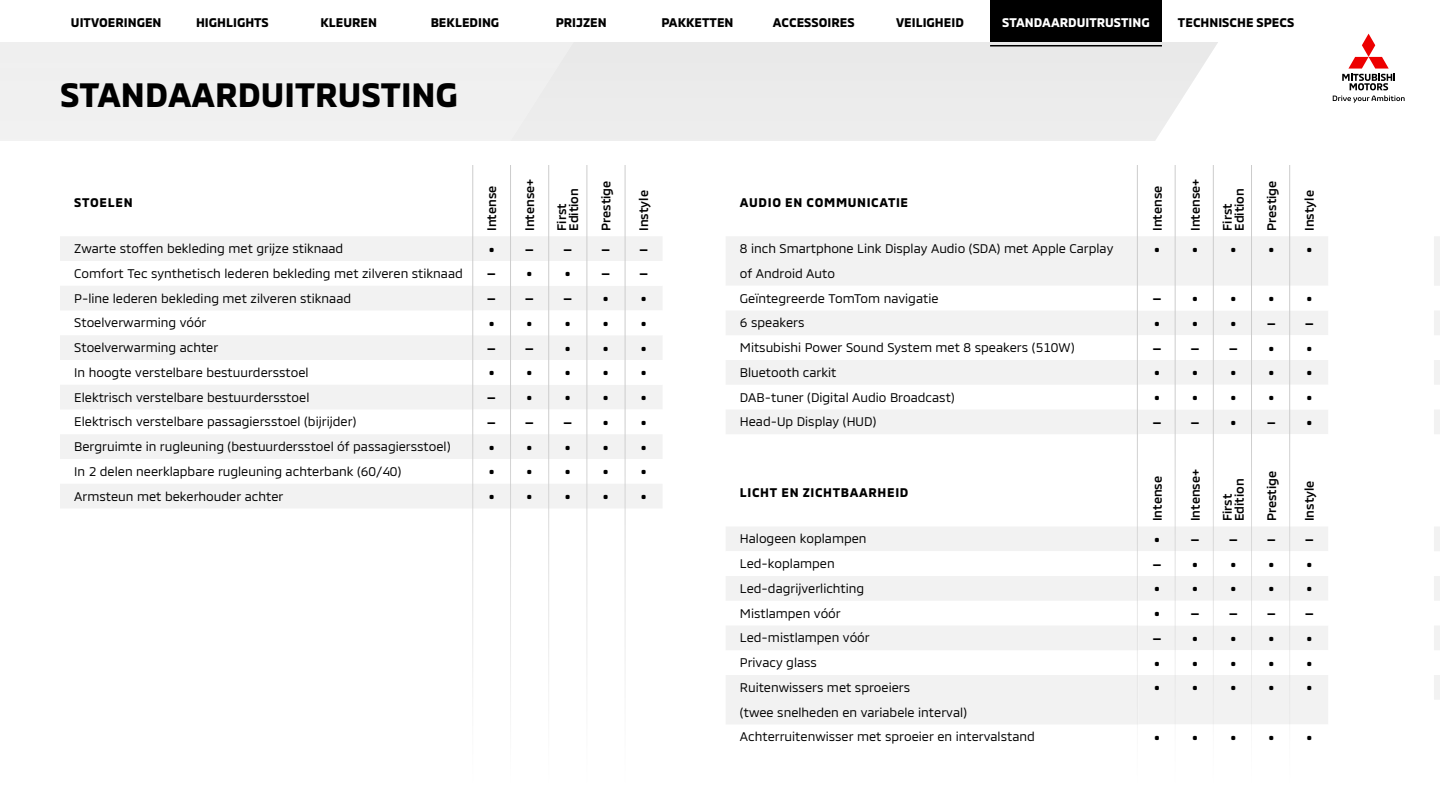
<style>
.page{position:relative;width:1440px;height:810px;background:#fff}
.page>*{position:absolute;margin:0;border:0;box-sizing:border-box;transform-origin:0 0}
.t1{font:700 34.42px "MMCOFFICE";color:#000}
.t2{font:22.5px "MMCOFFICE";color:#000}
.t3{font:12.75px/24.8px "MMCOFFICE";color:#000}
.t4{font:500 12.75px/12px "MMC";color:#000}
.t5{font:700 12.75px "MMCOFFICE";color:#000}
.t6{font:700 12.75px "MMCOFFICE";letter-spacing:.05em;color:#000}
.t7{font:700 12.75px "MMCOFFICE";color:#fff}
.s1{font-size:22.5px}
</style>
<div class="page">
<div style="left:601px;top:41px;width:617px;height:100px;background:#ebebeb"></div>
<div style="left:0;top:42px;width:601px;height:99px;background:#f0f0f0"></div>
<svg style="left:1333px;top:34px;width:72px;height:69px"></svg>
<div style="left:990px;top:0;width:172px;height:41px;background:#000"></div>
<hr style="left:990px;top:45px;width:172px;height:1px;background:#000">
<svg style="left:1434px;top:237px;width:6px;height:462px"></svg>
<div style="left:60px;top:236px;width:602px;height:25px;background:#f2f2f2"></div>
<svg style="left:60px;top:286px;width:602px;height:222px;fill:#f2f2f2"></svg>
<div style="left:726px;top:236px;width:602px;height:50px;background:#f2f2f2"></div>
<svg style="left:1138px;top:286px;width:190px;height:438px"></svg>
<svg style="left:726px;top:310px;width:411px;height:414px"></svg>
<hr style="left:472px;top:165px;width:1px;height:618px;background:#ccc">
<hr style="left:548px;top:165px;width:1px;height:618px;background:#ccc">
<hr style="left:625px;top:165px;width:1px;height:618px;background:#ccc">
<hr style="left:510px;top:165px;width:1px;height:618px;background:#ccc">
<hr style="left:587px;top:165px;width:1px;height:618px;background:#ccc">
<hr style="left:1137px;top:165px;width:1px;height:618px;background:#ccc">
<hr style="left:1213px;top:165px;width:1px;height:618px;background:#ccc">
<hr style="left:1289px;top:165px;width:1px;height:618px;background:#ccc">
<hr style="left:1175px;top:165px;width:1px;height:618px;background:#ccc">
<hr style="left:1251px;top:165px;width:1px;height:618px;background:#ccc">
<p class="t5" style="left:71px;top:12px;width:92px">UITVOERINGEN</p>
<p class="t5" style="left:196px;top:12px;width:74px">HIGHLIGHTS</p>
<p class="t5" style="left:320px;top:12px;width:58px">KLEUREN</p>
<p class="t5" style="left:431px;top:12px;width:70px">BEKLEDING</p>
<p class="t5" style="left:556px;top:12px;width:52px">PRIJZEN</p>
<p class="t5" style="left:661px;top:12px;width:74px">PAKKETTEN</p>
<p class="t5" style="left:773px;top:12px;width:83px">ACCESSOIRES</p>
<p class="t5" style="left:896px;top:12px;width:69px">VEILIGHEID</p>
<p class="t7" style="left:1002px;top:12px;width:149px">STANDAARDUITRUSTING</p>
<p class="t5" style="left:1178px;top:12px;width:118px">TECHNISCHE SPECS</p>
<h1 class="t1" style="left:60px;top:68px;width:400px">STANDAARDUITRUSTING</h1>
<p class="t6" style="left:74px;top:193px;width:60px">STOELEN</p>
<p class="t4" style="left:484px;top:231px;width:47px;rotate:-90deg">Intense</p>
<p class="t4" style="left:522px;top:231px;width:54px;rotate:-90deg">Intense+</p>
<p class="t4" style="left:554px;top:231px;width:44px;rotate:-90deg">First<br>Edition</p>
<p class="t4" style="left:598px;top:231px;width:52px;rotate:-90deg">Prestige</p>
<p class="t4" style="left:636px;top:231px;width:42px;rotate:-90deg">Instyle</p>
<p class="t3" style="left:74px;top:235px;width:271px">Zwarte stoffen bekleding met grijze stiknaad</p>
<h2 class="t2" style="left:488px;top:231px;width:162px">•----</h2>
<p class="t3" style="left:74px;top:260px;width:424px">Comfort Tec synthetisch lederen bekleding met zilveren stiknaad <span class="s1">-</span></p>
<h2 class="t2" style="left:526px;top:255px;width:46px">• •</h2>
<h2 class="t2" style="left:600px;top:255px;width:51px">- -</h2>
<p class="t3" style="left:74px;top:284px;width:278px">P-line lederen bekleding met zilveren stiknaad</p>
<h2 class="t2" style="left:486px;top:280px;width:89px">---</h2>
<h2 class="t2" style="left:603px;top:280px;width:46px">• •</h2>
<p class="t3" style="left:74px;top:309px;width:134px">Stoelverwarming vóór</p>
<h2 class="t2" style="left:488px;top:305px;width:46px">• •</h2>
<h2 class="t2" style="left:564px;top:305px;width:46px">• •</h2>
<h2 class="t2" style="left:640px;top:305px;width:8px">•</h2>
<p class="t3" style="left:74px;top:334px;width:146px">Stoelverwarming achter</p>
<h2 class="t2" style="left:486px;top:330px;width:51px">- -</h2>
<h2 class="t2" style="left:564px;top:330px;width:46px">• •</h2>
<h2 class="t2" style="left:640px;top:330px;width:8px">•</h2>
<p class="t3" style="left:74px;top:359px;width:236px">In hoogte verstelbare bestuurdersstoel</p>
<h2 class="t2" style="left:488px;top:354px;width:46px">• •</h2>
<h2 class="t2" style="left:564px;top:354px;width:46px">• •</h2>
<h2 class="t2" style="left:640px;top:354px;width:8px">•</h2>
<p class="t3" style="left:74px;top:383px;width:237px">Elektrisch verstelbare bestuurdersstoel</p>
<h2 class="t2" style="left:486px;top:379px;width:48px">- •</h2>
<h2 class="t2" style="left:564px;top:379px;width:46px">• •</h2>
<h2 class="t2" style="left:640px;top:379px;width:8px">•</h2>
<p class="t3" style="left:74px;top:408px;width:284px">Elektrisch verstelbare passagiersstoel (bijrijder)</p>
<h2 class="t2" style="left:486px;top:404px;width:89px">---</h2>
<h2 class="t2" style="left:603px;top:404px;width:46px">• •</h2>
<p class="t3" style="left:74px;top:433px;width:378px">Bergruimte in rugleuning (bestuurdersstoel óf passagiersstoel)</p>
<h2 class="t2" style="left:488px;top:429px;width:46px">• •</h2>
<h2 class="t2" style="left:564px;top:429px;width:46px">• •</h2>
<h2 class="t2" style="left:640px;top:429px;width:8px">•</h2>
<p class="t3" style="left:74px;top:458px;width:329px">In 2 delen neerklapbare rugleuning achterbank (60/40)</p>
<h2 class="t2" style="left:488px;top:453px;width:46px">• •</h2>
<h2 class="t2" style="left:564px;top:453px;width:46px">• •</h2>
<h2 class="t2" style="left:640px;top:453px;width:8px">•</h2>
<p class="t3" style="left:74px;top:482px;width:211px">Armsteun met bekerhouder achter</p>
<h2 class="t2" style="left:488px;top:478px;width:46px">• •</h2>
<h2 class="t2" style="left:564px;top:478px;width:46px">• •</h2>
<h2 class="t2" style="left:640px;top:478px;width:8px">•</h2>
<p class="t6" style="left:740px;top:193px;width:170px">AUDIO EN COMMUNICATIE</p>
<p class="t4" style="left:1150px;top:231px;width:47px;rotate:-90deg">Intense</p>
<p class="t4" style="left:1188px;top:231px;width:54px;rotate:-90deg">Intense+</p>
<p class="t4" style="left:1220px;top:231px;width:44px;rotate:-90deg">First<br>Edition</p>
<p class="t4" style="left:1264px;top:231px;width:52px;rotate:-90deg">Prestige</p>
<p class="t4" style="left:1302px;top:231px;width:42px;rotate:-90deg">Instyle</p>
<p class="t3" style="left:740px;top:235px;width:375px">8 inch Smartphone Link Display Audio (SDA) met Apple Carplay</p>
<h2 class="t2" style="left:1154px;top:231px;width:46px">• •</h2>
<h2 class="t2" style="left:1230px;top:231px;width:46px">• •</h2>
<h2 class="t2" style="left:1306px;top:231px;width:8px">•</h2>
<p class="t3" style="left:740px;top:260px;width:200px">of Android Auto<br>Geïntegreerde TomTom navigatie</p>
<h2 class="t2" style="left:1152px;top:280px;width:48px">- •</h2>
<h2 class="t2" style="left:1230px;top:280px;width:46px">• •</h2>
<h2 class="t2" style="left:1306px;top:280px;width:8px">•</h2>
<p class="t3" style="left:740px;top:309px;width:66px">6 speakers</p>
<h2 class="t2" style="left:1154px;top:305px;width:46px">• •</h2>
<h2 class="t2" style="left:1230px;top:305px;width:86px">•--</h2>
<p class="t3" style="left:740px;top:334px;width:336px">Mitsubishi Power Sound System met 8 speakers (510W)</p>
<h2 class="t2" style="left:1152px;top:330px;width:89px">---</h2>
<h2 class="t2" style="left:1268px;top:330px;width:46px">• •</h2>
<p class="t3" style="left:740px;top:359px;width:98px">Bluetooth carkit</p>
<h2 class="t2" style="left:1154px;top:354px;width:46px">• •</h2>
<h2 class="t2" style="left:1230px;top:354px;width:46px">• •</h2>
<h2 class="t2" style="left:1306px;top:354px;width:8px">•</h2>
<p class="t3" style="left:740px;top:383px;width:216px">DAB-tuner (Digital Audio Broadcast)</p>
<h2 class="t2" style="left:1154px;top:379px;width:46px">• •</h2>
<h2 class="t2" style="left:1230px;top:379px;width:46px">• •</h2>
<h2 class="t2" style="left:1306px;top:379px;width:8px">•</h2>
<p class="t3" style="left:740px;top:408px;width:138px">Head-Up Display (HUD)</p>
<h2 class="t2" style="left:1152px;top:404px;width:51px">- -</h2>
<h2 class="t2" style="left:1230px;top:404px;width:48px">• -</h2>
<h2 class="t2" style="left:1306px;top:404px;width:8px">•</h2>
<p class="t6" style="left:740px;top:483px;width:170px">LICHT EN ZICHTBAARHEID</p>
<p class="t4" style="left:1150px;top:521px;width:47px;rotate:-90deg">Intense</p>
<p class="t4" style="left:1188px;top:521px;width:54px;rotate:-90deg">Intense+</p>
<p class="t4" style="left:1220px;top:521px;width:44px;rotate:-90deg">First<br>Edition</p>
<p class="t4" style="left:1264px;top:521px;width:52px;rotate:-90deg">Prestige</p>
<p class="t4" style="left:1302px;top:521px;width:42px;rotate:-90deg">Instyle</p>
<p class="t3" style="left:740px;top:525px;width:128px">Halogeen koplampen</p>
<h2 class="t2" style="left:1154px;top:521px;width:162px">•----</h2>
<p class="t3" style="left:740px;top:550px;width:96px">Led-koplampen</p>
<h2 class="t2" style="left:1152px;top:546px;width:48px">- •</h2>
<h2 class="t2" style="left:1230px;top:546px;width:46px">• •</h2>
<h2 class="t2" style="left:1306px;top:546px;width:8px">•</h2>
<p class="t3" style="left:740px;top:575px;width:126px">Led-dagrijverlichting</p>
<h2 class="t2" style="left:1154px;top:570px;width:46px">• •</h2>
<h2 class="t2" style="left:1230px;top:570px;width:46px">• •</h2>
<h2 class="t2" style="left:1306px;top:570px;width:8px">•</h2>
<p class="t3" style="left:740px;top:599px;width:102px">Mistlampen vóór</p>
<h2 class="t2" style="left:1154px;top:595px;width:162px">•----</h2>
<p class="t3" style="left:740px;top:624px;width:131px">Led-mistlampen vóór</p>
<h2 class="t2" style="left:1152px;top:620px;width:48px">- •</h2>
<h2 class="t2" style="left:1230px;top:620px;width:46px">• •</h2>
<h2 class="t2" style="left:1306px;top:620px;width:8px">•</h2>
<p class="t3" style="left:740px;top:649px;width:79px">Privacy glass</p>
<h2 class="t2" style="left:1154px;top:645px;width:46px">• •</h2>
<h2 class="t2" style="left:1230px;top:645px;width:46px">• •</h2>
<h2 class="t2" style="left:1306px;top:645px;width:8px">•</h2>
<p class="t3" style="left:740px;top:674px;width:172px">Ruitenwissers met sproeiers</p>
<h2 class="t2" style="left:1154px;top:669px;width:46px">• •</h2>
<h2 class="t2" style="left:1230px;top:669px;width:46px">• •</h2>
<h2 class="t2" style="left:1306px;top:669px;width:8px">•</h2>
<p class="t3" style="left:740px;top:698px;width:296px">(twee snelheden en variabele interval)<br>Achterruitenwisser met sproeier en intervalstand</p>
<h2 class="t2" style="left:1154px;top:719px;width:46px">• •</h2>
<h2 class="t2" style="left:1230px;top:719px;width:46px">• •</h2>
<h2 class="t2" style="left:1306px;top:719px;width:8px">•</h2>
</div>
